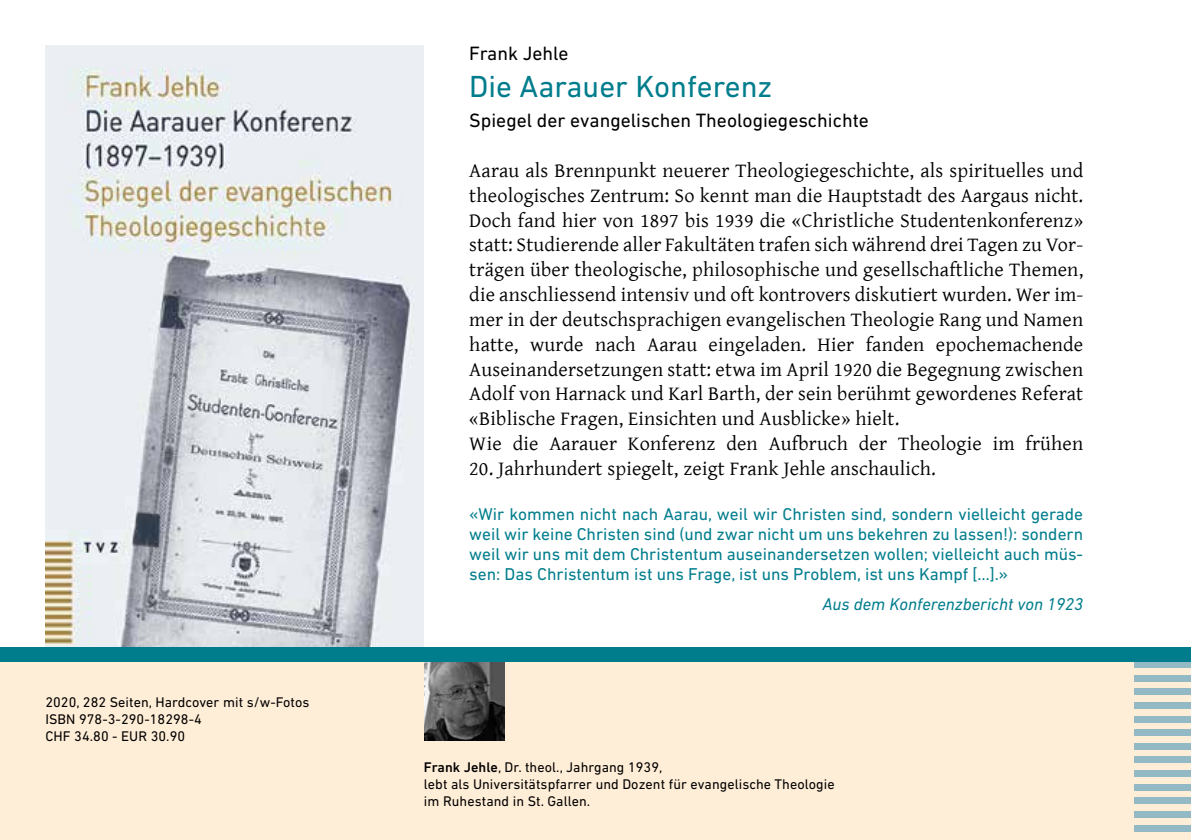
<style>
.page{position:relative;width:1191px;height:840px;background:#fff}
.page>*{position:absolute;margin:0;border:0;box-sizing:border-box;transform-origin:0 0}
.t1{font:31px "DIN Next LT Pro";color:#007d8c}
.t2{font:20.2px/24.8px "Gentium";letter-spacing:.01em;color:#000}
.t3{font:19.6px "DIN Next LT Pro";color:#000}
.t4{font:17.4px/20px "DIN Next LT Pro";color:#007d8c;text-align:justify}
.t5{font:italic 17.4px "DIN Next LT Pro";color:#007d8c}
.t6{font:14.2px/17px "DIN Next LT Pro";letter-spacing:.005em;color:#000}
.s1{font-weight:500}
</style>
<div class="page">
<div style="left:0;top:660px;width:1191px;height:179px;background:#ffeed7"></div>
<svg style="left:1134px;top:660px;width:57px;height:7px"></svg>
<div style="left:1134px;top:674px;width:57px;height:7px;background:#93bac4"></div>
<div style="left:1134px;top:688px;width:57px;height:6px;background:#93bac4"></div>
<div style="left:1134px;top:701px;width:57px;height:7px;background:#93bac4"></div>
<div style="left:1134px;top:715px;width:57px;height:7px;background:#93bac4"></div>
<div style="left:1134px;top:729px;width:57px;height:6px;background:#93bac4"></div>
<div style="left:1134px;top:742px;width:57px;height:7px;background:#93bac4"></div>
<div style="left:1134px;top:756px;width:57px;height:7px;background:#93bac4"></div>
<div style="left:1134px;top:769px;width:57px;height:7px;background:#93bac4"></div>
<div style="left:1134px;top:783px;width:57px;height:7px;background:#93bac4"></div>
<div style="left:1134px;top:797px;width:57px;height:6px;background:#93bac4"></div>
<div style="left:1134px;top:810px;width:57px;height:7px;background:#93bac4"></div>
<div style="left:1134px;top:824px;width:57px;height:7px;background:#93bac4"></div>
<img style="left:424px;top:660px;width:80px;height:80px">
<img style="left:45px;top:45px;width:379px;height:601px">
<div style="left:0;top:646px;width:1191px;height:14px;background:#007d8c"></div>
<p class="t6" style="left:45px;top:693px;width:266px">2020, 282 Seiten, Hardcover mit s/w-Fotos<br>ISBN 978-3-290-18298-4<br>CHF 34.80 - EUR 30.90</p>
<p class="t3" style="left:469px;top:42px;width:101px">Frank Jehle</p>
<h1 class="t1" style="left:469px;top:68px;width:304px">Die Aarauer Konferenz</h1>
<p class="t3" style="left:469px;top:109px;width:401px">Spiegel der evangelischen Theologiegeschichte</p>
<p class="t2" style="left:469px;top:157px;width:615px">Aarau als Brennpunkt neuerer Theologiegeschichte, als spirituelles und theologisches Zentrum: So kennt man die Hauptstadt des Aargaus nicht.<br>Doch fand hier von 1897 bis 1939 die «Christliche Studentenkonferenz» statt: Studierende aller Fakultäten trafen sich während drei Tagen zu Vor&shy;trägen über theologische, philosophische und gesellschaftliche Themen, die anschliessend intensiv und oft kontrovers diskutiert wurden. Wer im&shy;mer in der deutschsprachigen evangelischen Theologie Rang und Namen hatte, wurde nach Aarau eingeladen. Hier fanden epochemachende Auseinandersetzungen statt: etwa im April 1920 die Begegnung zwischen Adolf von Harnack und Karl Barth, der sein berühmt gewordenes Referat «Biblische Fragen, Einsichten und Ausblicke» hielt.<br>Wie die Aarauer Konferenz den Aufbruch der Theologie im frühen</p>
<p class="t2" style="left:469px;top:454px;width:468px">20. Jahrhundert spiegelt, zeigt Frank Jehle anschaulich.</p>
<p class="t4" style="left:469px;top:503px;width:615px">«Wir kommen nicht nach Aarau, weil wir Christen sind, sondern vielleicht gerade weil wir keine Christen sind (und zwar nicht um uns bekehren zu lassen!): sondern weil wir uns mit dem Christentum auseinandersetzen wollen; vielleicht auch müs&shy;sen: Das Christentum ist uns Frage, ist uns Problem, ist uns Kampf […].»</p>
<p class="t5" style="left:822px;top:594px;width:262px">Aus dem Konferenzbericht von 1923</p>
<p class="t6" style="left:424px;top:758px;width:412px"><span class="s1">Frank Jehle</span>, Dr. theol., Jahrgang 1939,<br>lebt als Universitätspfarrer und Dozent für evangelische Theologie im Ruhestand in St. Gallen.</p>
</div>
